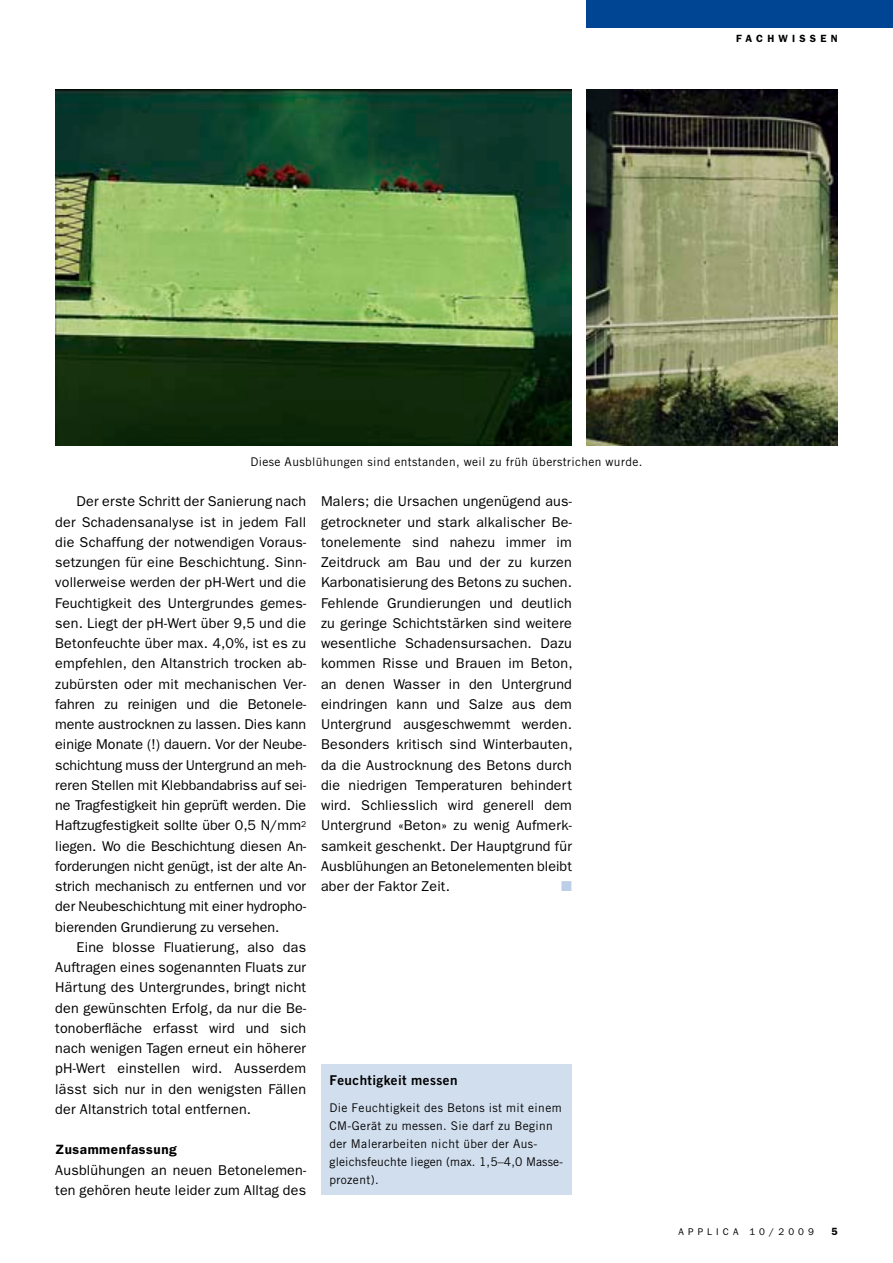
<style>
.page{position:relative;width:893px;height:1263px;background:#fff}
.page>*{position:absolute;margin:0;border:0;box-sizing:border-box;transform-origin:0 0}
.t1{font:14.25px/20.2px "Franklin Gothic";letter-spacing:.015em;color:#000;text-align:justify}
.t2{font:14.25px "Zapf Dingbats";color:#bccee8}
.t3{font:13.5px "Trade Gothic Bold Two";letter-spacing:.03em;color:#000}
.t4{font:600 13.5px "Franklin Gothic";letter-spacing:.04em;color:#000}
.t5{font:12px/18px "Trade Gothic";letter-spacing:.03em;color:#000}
.t6{font:600 10.5px "Franklin Gothic";letter-spacing:.4em;color:#000}
.t7{font:9.75px "Franklin Gothic";letter-spacing:.42em;color:#000}
</style>
<div class="page">
<div style="left:587px;top:0;width:306px;height:28px;background:#004494"></div>
<div style="left:321px;top:1064px;width:251px;height:131px;background:#d1deee"></div>
<img style="left:55px;top:89px;width:517px;height:356px">
<img style="left:587px;top:89px;width:251px;height:356px">
<p class="t6" style="left:736px;top:32px;width:103px">fachwissen</p>
<p class="t5" style="left:251px;top:452px;width:393px">Diese Ausblühungen sind entstanden, weil zu früh überstrichen wurde.</p>
<p class="t1" style="left:55px;top:491px;width:252px;text-indent:21px">Der erste Schritt der Sanierung nach der Schadensanalyse ist in jedem Fall die Schaffung der notwendigen Voraus&shy;setzungen für eine Beschichtung. Sinn&shy;vollerweise werden der pH-Wert und die Feuchtigkeit des Untergrundes gemes&shy;sen. Liegt der pH-Wert über 9,5 und die Betonfeuchte über max. 4,0%, ist es zu empfehlen, den Altanstrich trocken ab&shy;zubürsten oder mit mechanischen Ver&shy;fahren zu reinigen und die Betonele&shy;mente austrocknen zu lassen. Dies kann einige Monate (!) dauern. Vor der Neube&shy;schichtung muss der Untergrund an meh&shy;reren Stellen mit Klebbandabriss auf sei&shy;ne Tragfestigkeit hin geprüft werden. Die Haftzugfestigkeit sollte über 0,5 N/mm<sup>2 </sup>liegen. Wo die Beschichtung diesen An&shy;forderungen nicht genügt, ist der alte An&shy;strich mechanisch zu entfernen und vor der Neubeschichtung mit einer hydropho&shy;bierenden Grundierung zu versehen.</p>
<p class="t1" style="left:55px;top:937px;width:252px;text-indent:21px">Eine blosse Fluatierung, also das Auftragen eines sogenannten Fluats zur Härtung des Untergrundes, bringt nicht den gewünschten Erfolg, da nur die Be&shy;tonoberfläche erfasst wird und sich nach wenigen Tagen erneut ein höherer pH-Wert einstellen wird. Ausserdem lässt sich nur in den wenigsten Fällen der Altanstrich total entfernen.</p>
<p class="t4" style="left:55px;top:1142px;width:123px">Zusammenfassung</p>
<p class="t1" style="left:55px;top:1160px;width:252px">Ausblühungen an neuen Betonelemen&shy;ten gehören heute leider zum Alltag des</p>
<p class="t1" style="left:321px;top:491px;width:253px">Malers; die Ursachen ungenügend aus&shy;getrockneter und stark alkalischer Be&shy;tonelemente sind nahezu immer im Zeitdruck am Bau und der zu kurzen Karbonatisierung des Betons zu suchen.<br>Fehlende Grundierungen und deutlich zu geringe Schichtstärken sind weitere wesentliche Schadensursachen. Dazu kommen Risse und Brauen im Beton, an denen Wasser in den Untergrund eindringen kann und Salze aus dem Untergrund ausgeschwemmt werden.<br>Besonders kritisch sind Winterbauten, da die Austrocknung des Betons durch die niedrigen Temperaturen behindert wird. Schliesslich wird generell dem Untergrund «Beton» zu wenig Aufmerk&shy;samkeit geschenkt. Der Hauptgrund für Ausblühungen an Betonelementen bleibt aber der Faktor Zeit.</p>
<p class="t2" style="left:561px;top:879px;width:12px">■</p>
<p class="t3" style="left:330px;top:1072px;width:129px">Feuchtigkeit messen</p>
<p class="t5" style="left:330px;top:1099px;width:235px">Die Feuchtigkeit des Betons ist mit einem CM-Gerät zu messen. Sie darf zu Beginn der Malerarbeiten nicht über der Aus&shy;gleichsfeuchte liegen (max. 1,5–4,0 Masse&shy;prozent).</p>
<p class="t7" style="left:679px;top:1226px;width:137px">Applica 10/2009</p>
<p class="t6" style="left:831px;top:1225px;width:8px">5</p>
</div>
